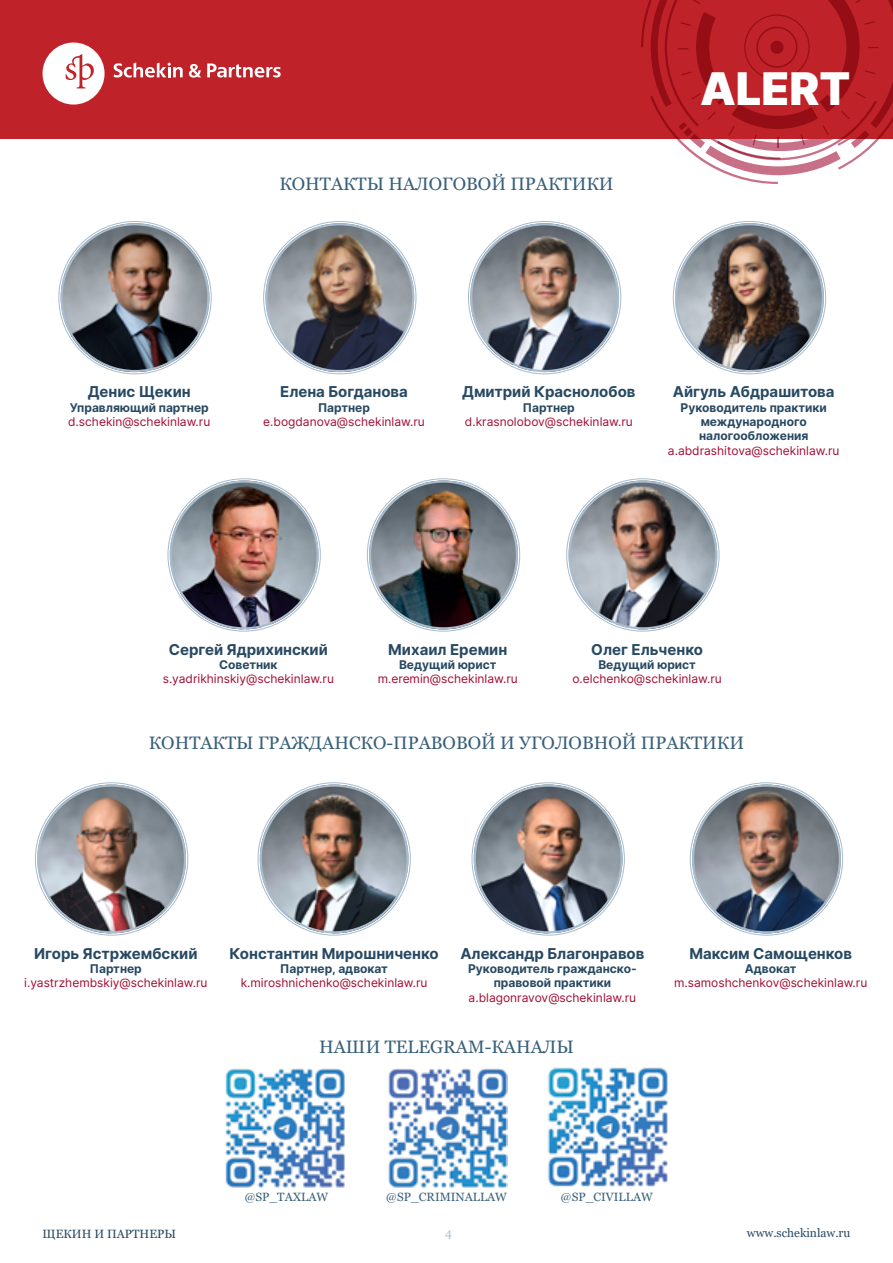
<style>
.page{position:relative;width:893px;height:1263px;background:#fff}
.page>*{position:absolute;margin:0;border:0;box-sizing:border-box;transform-origin:0 0}
.t1{font:45px "Inter";color:#fff}
.t2{font:18px "Georgia";color:#39607a}
.t3{font:15px "Inter";color:#284962}
.t4{font:12px "Inter";color:#a30c33}
.t5{font:12px/14.4px "Inter";color:#284962;text-align:center}
.t6{font:12px "Georgia";color:#39607a}
.t7{font:12px "Georgia";color:#284962}
.t8{font:12px "Georgia";color:#a8bdcc}
</style>
<div class="page">
<img style="left:225px;top:1068px;width:120px;height:119px">
<img style="left:388px;top:1068px;width:119px;height:119px">
<img style="left:547px;top:1067px;width:121px;height:120px">
<div style="left:0;top:0;width:893px;height:138px;background:#bf2228"></div>
<svg style="left:641px;top:0;width:252px;height:184px"></svg>
<svg style="left:43px;top:43px;width:62px;height:62px"></svg>
<svg style="left:189px;top:64px;width:12px;height:14px"></svg>
<svg style="left:207px;top:63px;width:74px;height:15px"></svg>
<svg style="left:114px;top:62px;width:69px;height:16px"></svg>
<img style="left:61px;top:223px;width:148px;height:149px;border-radius:74px">
<img style="left:37px;top:784px;width:149px;height:149px;border-radius:74px">
<img style="left:265px;top:223px;width:149px;height:149px;border-radius:74px">
<img style="left:260px;top:784px;width:149px;height:149px;border-radius:74px">
<img style="left:369px;top:480px;width:149px;height:149px;border-radius:74px">
<img style="left:470px;top:223px;width:149px;height:149px;border-radius:74px">
<img style="left:474px;top:784px;width:149px;height:149px;border-radius:74px">
<img style="left:568px;top:480px;width:149px;height:149px;border-radius:74px">
<img style="left:675px;top:223px;width:149px;height:149px;border-radius:74px">
<img style="left:692px;top:784px;width:149px;height:149px;border-radius:74px">
<img style="left:170px;top:480px;width:149px;height:149px;border-radius:74px">
<h2 class="t2" style="left:279px;top:173px;width:336px">КОНТАКТЫ НАЛОГОВОЙ ПРАКТИКИ</h2>
<h1 class="t1" style="left:700px;top:56px;width:152px">ALERT</h1>
<p class="t3" style="left:88px;top:381px;width:104px">Денис Щекин</p>
<p class="t5" style="left:70px;top:400px;width:141px">Управляющий партнер</p>
<p class="t4" style="left:68px;top:413px;width:144px">d.schekin@schekinlaw.ru</p>
<p class="t3" style="left:280px;top:381px;width:129px">Елена Богданова</p>
<p class="t5" style="left:318px;top:400px;width:53px">Партнер</p>
<p class="t4" style="left:263px;top:413px;width:163px">e.bogdanova@schekinlaw.ru</p>
<p class="t3" style="left:462px;top:381px;width:175px">Дмитрий Краснолобов</p>
<p class="t5" style="left:523px;top:400px;width:53px">Партнер</p>
<p class="t4" style="left:465px;top:413px;width:169px">d.krasnolobov@schekinlaw.ru</p>
<p class="t3" style="left:673px;top:381px;width:163px">Айгуль Абдрашитова</p>
<p class="t5" style="left:681px;top:400px;width:148px">Руководитель практики международного налогообложения</p>
<p class="t4" style="left:668px;top:442px;width:173px">a.abdrashitova@schekinlaw.ru</p>
<p class="t3" style="left:169px;top:638px;width:161px">Сергей Ядрихинский</p>
<p class="t5" style="left:219px;top:657px;width:60px">Советник</p>
<p class="t4" style="left:163px;top:670px;width:173px">s.yadrikhinskiy@schekinlaw.ru</p>
<p class="t3" style="left:388px;top:638px;width:121px">Михаил Еремин</p>
<p class="t5" style="left:399px;top:657px;width:99px">Ведущий юрист</p>
<p class="t4" style="left:378px;top:670px;width:142px">m.eremin@schekinlaw.ru</p>
<p class="t3" style="left:591px;top:638px;width:113px">Олег Ельченко</p>
<p class="t5" style="left:598px;top:657px;width:99px">Ведущий юрист</p>
<p class="t4" style="left:572px;top:670px;width:151px">o.elchenko@schekinlaw.ru</p>
<h2 class="t2" style="left:149px;top:732px;width:597px">КОНТАКТЫ ГРАЖДАНСКО-ПРАВОВОЙ И УГОЛОВНОЙ ПРАКТИКИ</h2>
<p class="t3" style="left:34px;top:942px;width:165px">Игорь Ястржембский</p>
<p class="t5" style="left:90px;top:961px;width:53px">Партнер</p>
<p class="t4" style="left:24px;top:974px;width:185px">i.yastrzhembskiy@schekinlaw.ru</p>
<p class="t3" style="left:230px;top:942px;width:211px">Константин Мирошниченко</p>
<p class="t5" style="left:280px;top:961px;width:109px">Партнер, адвокат</p>
<p class="t4" style="left:241px;top:974px;width:188px">k.miroshnichenko@schekinlaw.ru</p>
<p class="t3" style="left:460px;top:942px;width:186px">Александр Благонравов</p>
<p class="t5" style="left:468px;top:961px;width:170px">Руководитель гражданско&shy;правовой практики</p>
<p class="t4" style="left:469px;top:989px;width:169px">a.blagonravov@schekinlaw.ru</p>
<h2 class="t2" style="left:319px;top:1036px;width:256px">НАШИ TELEGRAM-КАНАЛЫ</h2>
<p class="t3" style="left:689px;top:942px;width:164px">Максим Самощенков</p>
<p class="t5" style="left:745px;top:961px;width:53px">Адвокат</p>
<p class="t4" style="left:674px;top:974px;width:195px">m.samoshchenkov@schekinlaw.ru</p>
<p class="t6" style="left:244px;top:1190px;width:85px">@SP_TAXLAW</p>
<p class="t6" style="left:386px;top:1190px;width:123px">@SP_CRIMINALLAW</p>
<p class="t6" style="left:561px;top:1190px;width:94px">@SP_CIVILLAW</p>
<p class="t7" style="left:43px;top:1226px;width:135px">ЩЕКИН И ПАРТНЕРЫ</p>
<p class="t8" style="left:445px;top:1226px;width:8px">4</p>
<p class="t7" style="left:747px;top:1226px;width:105px">www.schekinlaw.ru</p>
</div>
